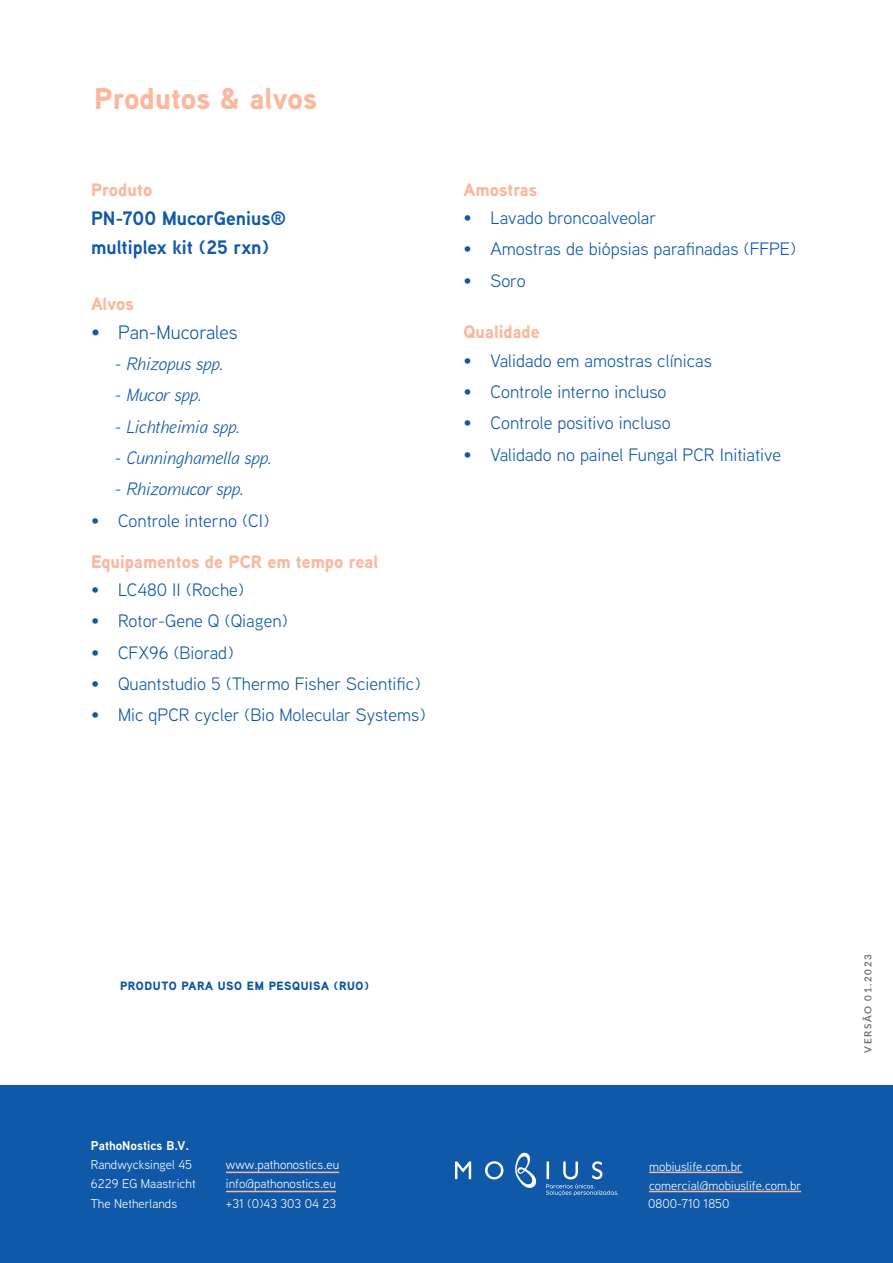
<style>
.page{position:relative;width:893px;height:1263px;background:#fff}
.page>*{position:absolute;margin:0;border:0;box-sizing:border-box;transform-origin:0 0}
.t1{font:900 30px "Aaux Next";color:#fab89f}
.t2{font:700 19.5px "Aaux Next";color:#1059a9}
.t3{font:19.5px "Aaux Next";color:#1059a9}
.t4{font:18px "Aaux Next";color:#1059a9}
.t5{font:italic 18px "Aaux Next";color:#1059a9}
.t6{font:900 18px "Aaux Next";color:#fab89f}
.t7{font:12.75px/19.2px "Aaux Next";color:#fff}
.t8{font:700 12.75px "Aaux Next";color:#fff}
.t9{font:900 12px "Aaux Next";letter-spacing:.05em;color:#09549e}
.t10{font:600 9.75px "Lato";letter-spacing:.17em;color:#636366}
</style>
<div class="page">
<div style="left:0;top:1086px;width:893px;height:177px;background:#1059a9"></div>
<svg style="left:455px;top:1161px;width:16px;height:18px"></svg>
<svg style="left:485px;top:1161px;width:18px;height:18px"></svg>
<svg style="left:546px;top:1161px;width:72px;height:35px"></svg>
<svg style="left:515px;top:1152px;width:22px;height:36px"></svg>
<hr style="left:226px;top:1171px;width:113px;height:2px;background:#fab89f">
<hr style="left:226px;top:1191px;width:110px;height:1px;background:#fab89f">
<hr style="left:649px;top:1171px;width:93px;height:2px;background:#fab89f">
<hr style="left:649px;top:1191px;width:152px;height:1px;background:#fab89f">
<p class="t1" style="left:94px;top:77px;width:224px">Produtos &amp; alvos</p>
<p class="t6" style="left:91px;top:176px;width:63px">Produto</p>
<p class="t2" style="left:91px;top:205px;width:197px">PN-700 MucorGenius®</p>
<p class="t2" style="left:91px;top:233px;width:180px">multiplex kit (25 rxn)</p>
<p class="t6" style="left:91px;top:291px;width:45px">Alvos</p>
<p class="t3" style="left:91px;top:319px;width:148px">• Pan-Mucorales</p>
<p class="t5" style="left:115px;top:352px;width:110px">- Rhizopus spp.</p>
<p class="t5" style="left:115px;top:383px;width:88px">- Mucor spp.</p>
<p class="t5" style="left:115px;top:414px;width:126px">- Lichtheimia spp.</p>
<p class="t5" style="left:115px;top:445px;width:158px">- Cunninghamella spp.</p>
<p class="t5" style="left:115px;top:477px;width:130px">- Rhizomucor spp.</p>
<p class="t4" style="left:91px;top:509px;width:180px">• Controle interno (CI)</p>
<p class="t6" style="left:91px;top:548px;width:289px">Equipamentos de PCR em tempo real</p>
<p class="t4" style="left:91px;top:578px;width:155px">• LC480 II (Roche)</p>
<p class="t4" style="left:91px;top:609px;width:198px">• Rotor-Gene Q (Qiagen)</p>
<p class="t4" style="left:91px;top:640px;width:144px">• CFX96 (Biorad)</p>
<p class="t4" style="left:91px;top:671px;width:331px">• Quantstudio 5 (Thermo Fisher Scientific)</p>
<p class="t4" style="left:91px;top:703px;width:336px">• Mic qPCR cycler (Bio Molecular Systems)</p>
<p class="t6" style="left:463px;top:176px;width:75px">Amostras</p>
<p class="t4" style="left:463px;top:206px;width:194px">• Lavado broncoalveolar</p>
<p class="t4" style="left:463px;top:237px;width:334px">• Amostras de biópsias parafinadas (FFPE)</p>
<p class="t4" style="left:463px;top:268px;width:64px">• Soro</p>
<p class="t6" style="left:463px;top:319px;width:78px">Qualidade</p>
<p class="t4" style="left:463px;top:349px;width:250px">• Validado em amostras clínicas</p>
<p class="t4" style="left:463px;top:380px;width:204px">• Controle interno incluso</p>
<p class="t4" style="left:463px;top:411px;width:209px">• Controle positivo incluso</p>
<p class="t4" style="left:463px;top:442px;width:319px">• Validado no painel Fungal PCR Initiative</p>
<p class="t9" style="left:120px;top:977px;width:250px">PRODUTO PARA USO EM PESQUISA (RUO)</p>
<p class="t8" style="left:91px;top:1137px;width:100px">PathoNostics B.V.</p>
<p class="t7" style="left:91px;top:1155px;width:106px">Randwycksingel 45<br>6229 EG Maastricht<br>The Netherlands</p>
<p class="t7" style="left:226px;top:1155px;width:115px">www.pathonostics.eu info@pathonostics.eu +31 (0)43 303 04 23</p>
<p class="t7" style="left:649px;top:1156px;width:94px">mobiuslife.com.br</p>
<p class="t7" style="left:648px;top:1193px;width:83px">0800-710 1850</p>
<p class="t7" style="left:649px;top:1175px;width:154px">comercial@mobiuslife.com.br</p>
<p class="t10" style="left:861px;top:1052px;width:100px;rotate:-90deg">VERSÃO 01.2023</p>
</div>
